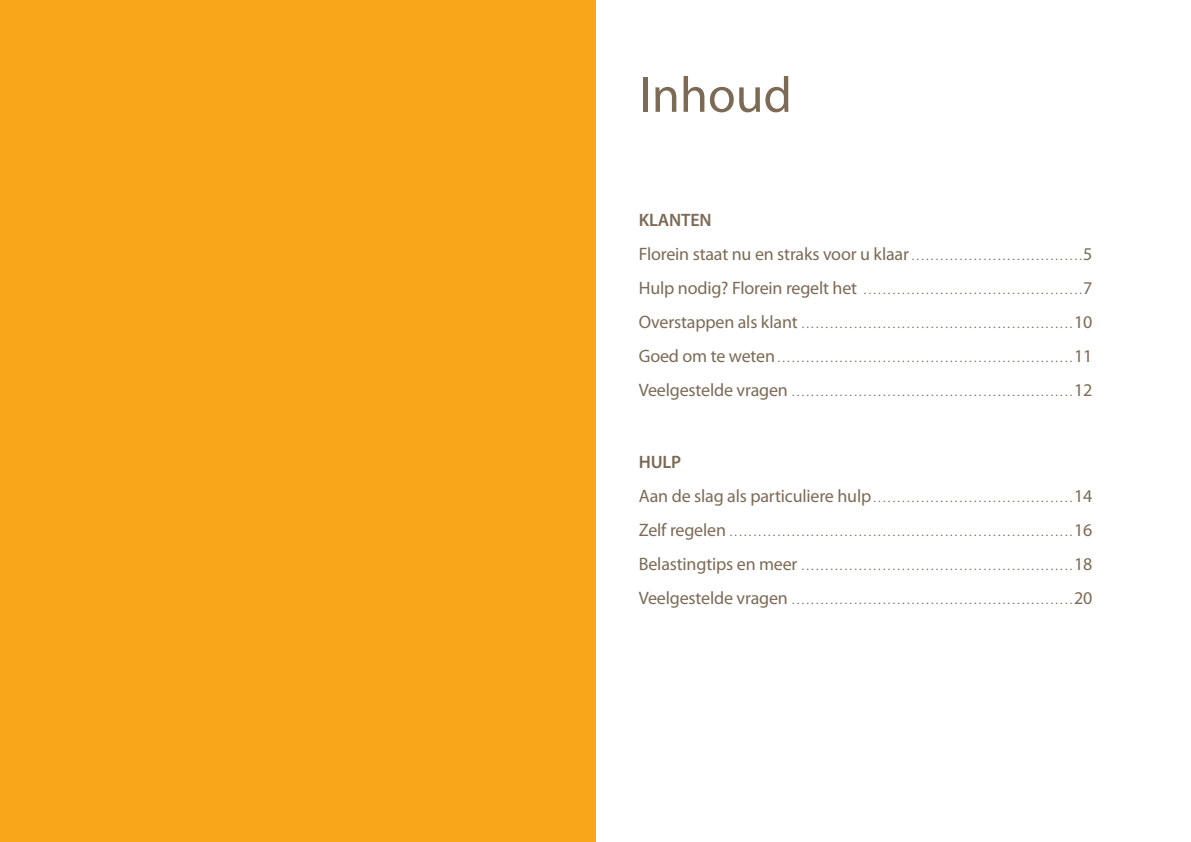
<style>
.page{position:relative;width:1191px;height:842px;background:#fff}
.page>*{position:absolute;margin:0;border:0;box-sizing:border-box;transform-origin:0 0}
.t1{font:50.6px "Myriad Pro";color:#7c6a55}
.t2{font:600 18px "Myriad Pro";letter-spacing:-.01em;color:#7c6a55}
.t3{font:12px "Myriad Pro";color:#7c6a55}
.s1{font-size:18px}
</style>
<div class="page">
<div style="left:0;top:0;width:595px;height:842px;background:#faa61a"></div>
<h1 class="t1" style="left:639px;top:64px;width:154px">Inhoud</h1>
<h2 class="t2" style="left:639px;top:208px;width:74px">KLANTEN</h2>
<p class="t3" style="left:639px;top:248px;width:455px"><span class="s1">Florein staat nu en straks voor u klaar</span> . . . . . . . . . . . . . . . . . . . . . . . . . . . . . . . . . . . <span class="s1">5</span></p>
<p class="t3" style="left:639px;top:282px;width:455px"><span class="s1">Hulp nodig? Florein regelt het</span> . . . . . . . . . . . . . . . . . . . . . . . . . . . . . . . . . . . . . . . . . . . . . <span class="s1">7</span></p>
<p class="t3" style="left:639px;top:316px;width:455px"><span class="s1">Overstappen als klant</span> . . . . . . . . . . . . . . . . . . . . . . . . . . . . . . . . . . . . . . . . . . . . . . . . . . . . . . . . <span class="s1">10</span></p>
<p class="t3" style="left:639px;top:350px;width:455px"><span class="s1">Goed om te weten</span> . . . . . . . . . . . . . . . . . . . . . . . . . . . . . . . . . . . . . . . . . . . . . . . . . . . . . . . . . . . . . <span class="s1">11</span></p>
<p class="t3" style="left:639px;top:384px;width:455px"><span class="s1">Veelgestelde vragen</span> . . . . . . . . . . . . . . . . . . . . . . . . . . . . . . . . . . . . . . . . . . . . . . . . . . . . . . . . . . <span class="s1">12</span></p>
<h2 class="t2" style="left:639px;top:450px;width:44px">HULP</h2>
<p class="t3" style="left:639px;top:490px;width:455px"><span class="s1">Aan de slag als particuliere hulp</span> . . . . . . . . . . . . . . . . . . . . . . . . . . . . . . . . . . . . . . . . . <span class="s1">14</span></p>
<p class="t3" style="left:639px;top:524px;width:455px"><span class="s1">Zelf regelen</span> . . . . . . . . . . . . . . . . . . . . . . . . . . . . . . . . . . . . . . . . . . . . . . . . . . . . . . . . . . . . . . . . . . . . . . . <span class="s1">16</span></p>
<p class="t3" style="left:639px;top:558px;width:455px"><span class="s1">Belastingtips en meer</span> . . . . . . . . . . . . . . . . . . . . . . . . . . . . . . . . . . . . . . . . . . . . . . . . . . . . . . . . <span class="s1">18</span></p>
<p class="t3" style="left:639px;top:592px;width:455px"><span class="s1">Veelgestelde vragen</span> . . . . . . . . . . . . . . . . . . . . . . . . . . . . . . . . . . . . . . . . . . . . . . . . . . . . . . . . . . <span class="s1">20</span></p>
</div>
